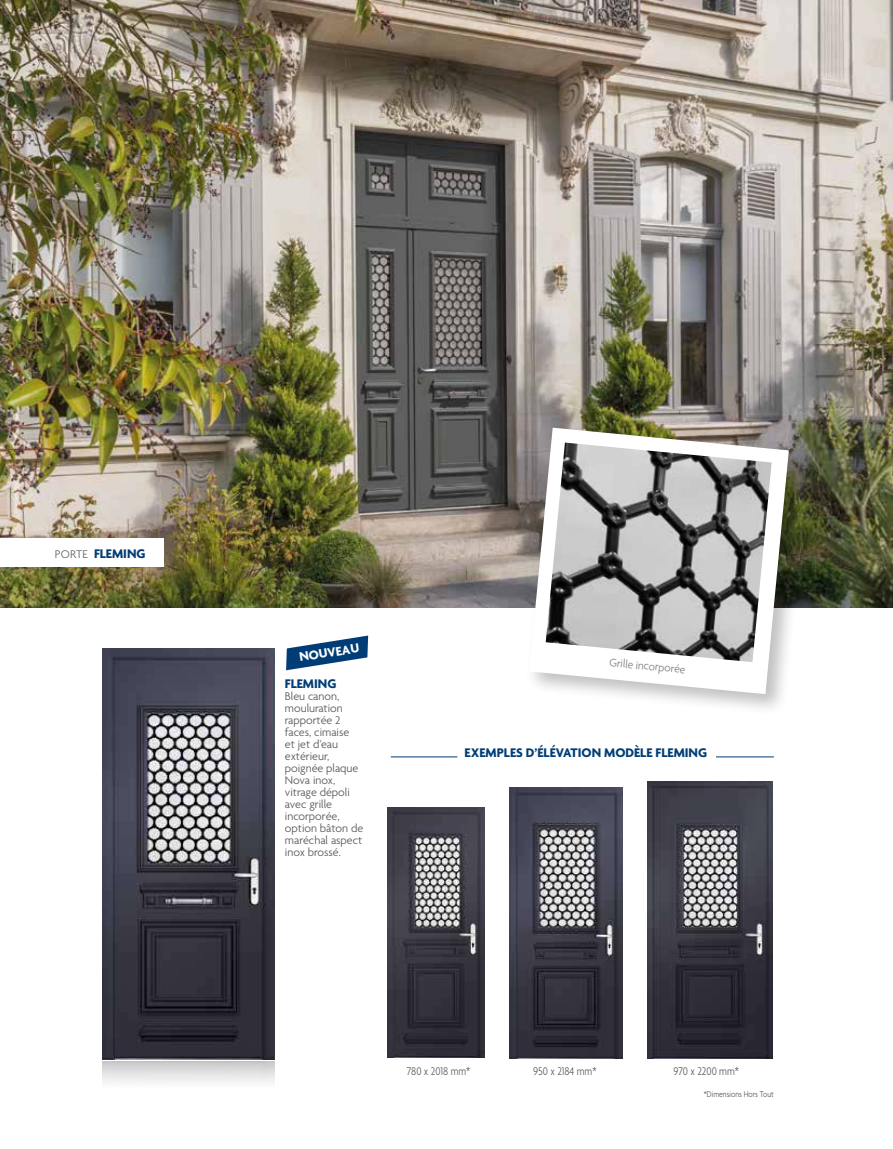
<style>
.page{position:relative;width:893px;height:1149px;background:#fff}
.page>*{position:absolute;margin:0;border:0;box-sizing:border-box;transform-origin:0 0}
.t1{font:700 13.5px "Agenda";color:#003d76}
.t2{font:700 13.5px "Agenda";color:#fff}
.t3{font:300 12px/12px "Agenda";color:#565655}
.t4{font:300 12px "Agenda";color:#565655;scale:.85 1}
.t5{font:300 12px "Agenda";color:#7d7d7c;scale:.95 1}
.t6{font:300 9px "Agenda";color:#565655;scale:.85 1}
.s1{font-weight:300;font-size:12px;color:#626261}
</style>
<div class="page">
<img style="left:0;top:0;width:893px;height:607px">
<img style="left:648px;top:781px;width:125px;height:276px">
<hr style="left:391px;top:756px;width:66px;height:1px;background:#003d76">
<hr style="left:716px;top:756px;width:58px;height:1px;background:#003d76">
<svg style="left:286px;top:635px;width:82px;height:35px"></svg>
<img style="left:102px;top:648px;width:172px;height:410px">
<img style="left:509px;top:787px;width:114px;height:270px">
<img style="left:387px;top:807px;width:98px;height:249px">
<div style="left:0;top:538px;width:163px;height:29px;background:#fff"></div>
<div style="left:525px;top:423px;width:286px;height:292px;background:#000;opacity:.25"></div>
<svg style="left:529px;top:427px;width:260px;height:267px"></svg>
<img style="left:546px;top:442px;width:226px;height:220px">
<p class="t1" style="left:55px;top:546px;width:92px"><span class="s1">PORTE</span> FLEMING</p>
<p class="t2" style="left:298px;top:649px;width:62px;rotate:-9deg">NOUVEAU</p>
<p class="t1" style="left:285px;top:676px;width:53px">FLEMING</p>
<p class="t3" style="left:285px;top:691px;width:80px">Bleu canon, mouluration rapportée 2 faces, cimaise<br>et jet d’eau extérieur, poignée plaque<br>Nova inox, vitrage dépoli avec grille incorporée, option bâton de maréchal aspect inox brossé.</p>
<p class="t5" style="left:610px;top:656px;width:82px;rotate:5deg">Grille incorporée</p>
<p class="t1" style="left:464px;top:745px;width:244px">EXEMPLES D’ÉLÉVATION MODÈLE FLEMING</p>
<p class="t4" style="left:407px;top:1064px;width:76px">780 x 2018 mm*</p>
<p class="t4" style="left:533px;top:1064px;width:76px">950 x 2184 mm*</p>
<p class="t4" style="left:674px;top:1064px;width:79px">970 x 2200 mm*</p>
<p class="t6" style="left:704px;top:1089px;width:84px">*Dimensions Hors Tout</p>
</div>
